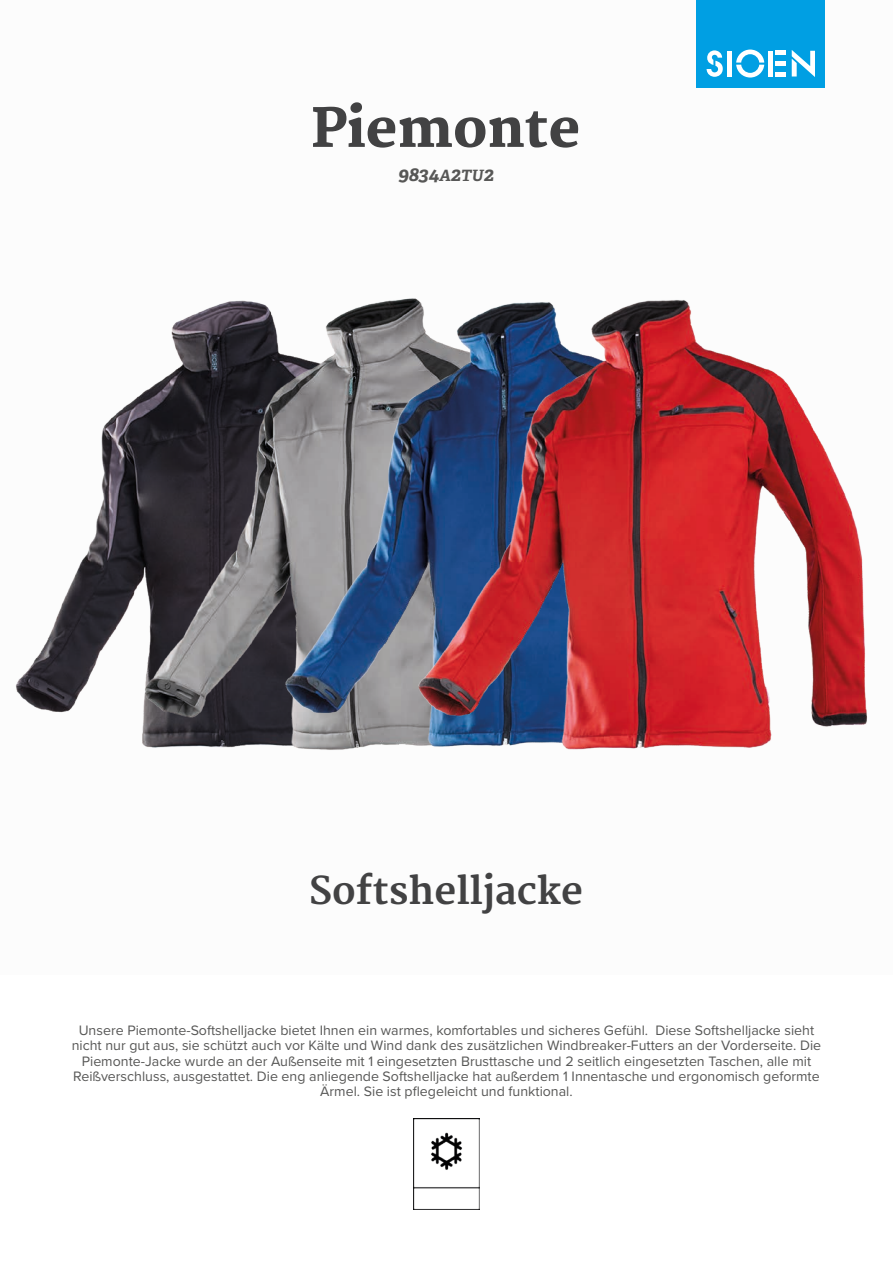
<style>
.page{position:relative;width:893px;height:1263px;background:#fff}
.page>*{position:absolute;margin:0;border:0;box-sizing:border-box;transform-origin:0 0}
.t1{font:800 52.5px "Merriweather";color:#424243}
.t2{font:700 37.5px "Merriweather";color:#424243}
.t3{font:italic 700 19.5px "Adelle PE";color:#575756}
.t4{font:14.25px/15.3px "Proxima Nova";color:#575756;text-align:center}
.s1{font-size:15.6px}
</style>
<div class="page">
<div style="left:697px;top:0;width:128px;height:88px;background:#009fe3"></div>
<svg style="left:707px;top:50px;width:16px;height:27px"></svg>
<svg style="left:736px;top:50px;width:28px;height:28px"></svg>
<div style="left:727px;top:51px;width:5px;height:26px;background:#fff"></div>
<div style="left:768px;top:51px;width:5px;height:26px;background:#fff"></div>
<div style="left:775px;top:72px;width:11px;height:5px;background:#fff"></div>
<div style="left:775px;top:61px;width:11px;height:5px;background:#fff"></div>
<hr style="left:775px;top:51px;width:11px;height:4px;background:#fff">
<svg style="left:792px;top:50px;width:23px;height:27px"></svg>
<img style="left:413px;top:1118px;width:67px;height:92px">
<img style="left:15px;top:398px;width:121px;height:315px">
<img style="left:136px;top:300px;width:136px;height:448px">
<img style="left:272px;top:298px;width:136px;height:452px">
<img style="left:408px;top:298px;width:460px;height:452px">
<h1 class="t1" style="left:311px;top:98px;width:270px">Piemonte</h1>
<h3 class="t3" style="left:398px;top:160px;width:97px">9834<span class="s1">A</span>2<span class="s1">TU</span>2</h3>
<h2 class="t2" style="left:309px;top:869px;width:276px">Softshelljacke</h2>
<p class="t4" style="left:72px;top:1022px;width:751px">Unsere Piemonte-Softshelljacke bietet Ihnen ein warmes, komfortables und sicheres Gefühl. Diese Softshelljacke sieht nicht nur gut aus, sie schützt auch vor Kälte und Wind dank des zusätzlichen Windbreaker-Futters an der Vorderseite. Die Piemonte-Jacke wurde an der Außenseite mit 1 eingesetzten Brusttasche und 2 seitlich eingesetzten Taschen, alle mit Reißverschluss, ausgestattet. Die eng anliegende Softshelljacke hat außerdem 1 Innentasche und ergonomisch geformte Ärmel. Sie ist pflegeleicht und funktional.</p>
</div>
